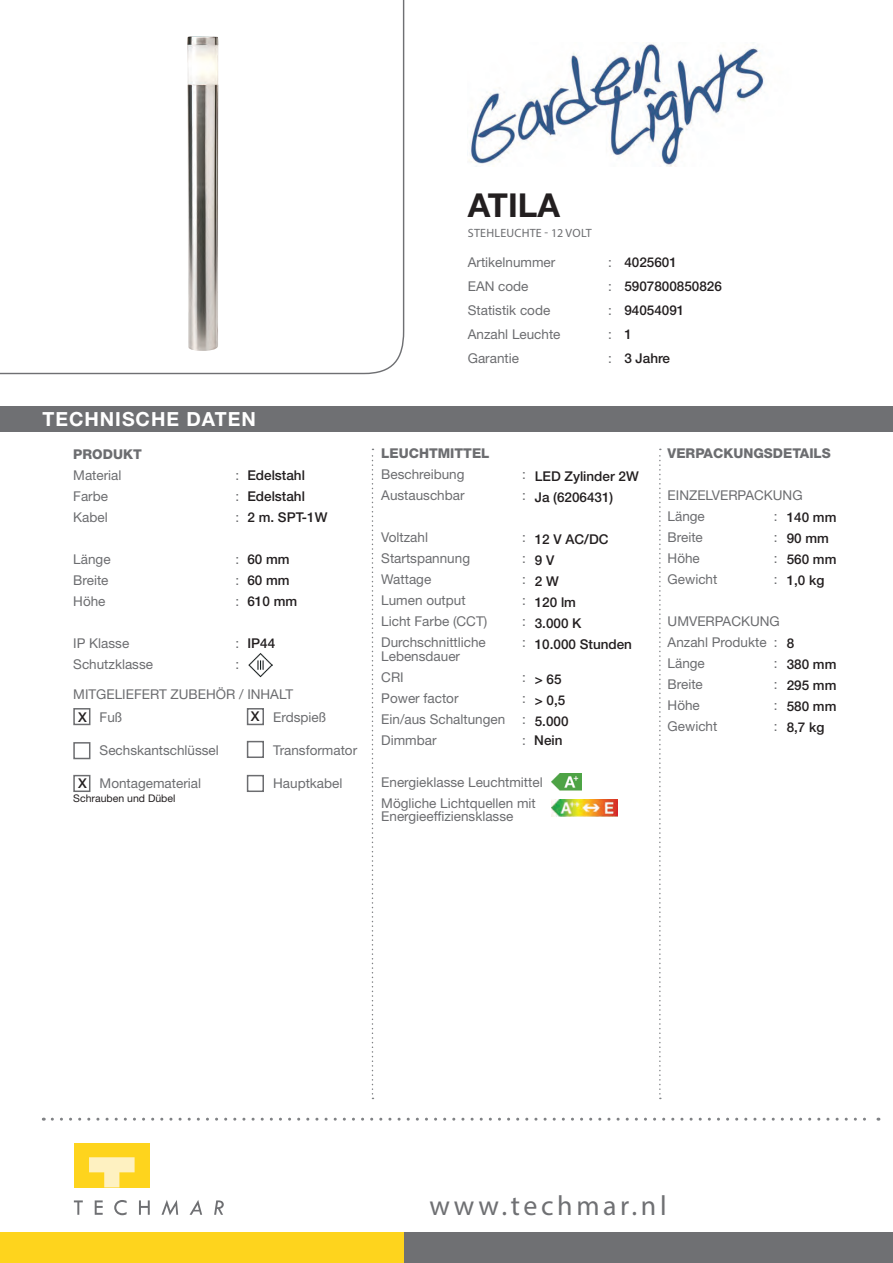
<style>
.page{position:relative;width:893px;height:1263px;background:#fff}
.page>*{position:absolute;margin:0;border:0;box-sizing:border-box;transform-origin:0 0}
.t1{font:700 33px "Helvetica Neue LT Std";color:#231f20}
.t2{font:27.9px "Myriad Pro";letter-spacing:.13em;color:#6f7073}
.t3{font:700 19.5px "Helvetica Neue LT Std";letter-spacing:.05em;color:#fff}
.t4{font:13.5px/21px "Helvetica Neue LT Std";color:#6c6d70}
.t5{font:500 13.5px/21px "Helvetica Neue LT Std";color:#231f20}
.t6{font:800 13.5px "Helvetica Neue LT Std";color:#6c6d70}
.t7{font:12px "Myriad Pro";letter-spacing:.02em;color:#6c6d70}
.t8{font:10.5px "Helvetica Neue LT Std";color:#231f20}
</style>
<div class="page">
<svg style="left:0;top:0;width:405px;height:375px"></svg>
<div style="left:0;top:406px;width:893px;height:26px;background:#6f7073"></div>
<svg style="left:52px;top:1118px;width:827px;height:3px"></svg>
<svg style="left:372px;top:449px;width:1px;height:650px"></svg>
<svg style="left:659px;top:449px;width:2px;height:650px"></svg>
<div style="left:404px;top:1232px;width:489px;height:31px;background:#6f7073"></div>
<div style="left:0;top:1232px;width:404px;height:31px;background:#fed41d"></div>
<svg style="left:74px;top:1200px;width:9px;height:15px"></svg>
<svg style="left:95px;top:1200px;width:8px;height:15px"></svg>
<svg style="left:139px;top:1200px;width:11px;height:15px"></svg>
<svg style="left:190px;top:1200px;width:12px;height:15px"></svg>
<svg style="left:214px;top:1200px;width:10px;height:15px"></svg>
<svg style="left:114px;top:1200px;width:13px;height:15px"></svg>
<svg style="left:161px;top:1200px;width:17px;height:15px"></svg>
<div style="left:74px;top:1143px;width:76px;height:44px;background:#fed41d"></div>
<svg style="left:89px;top:1157px;width:46px;height:30px"></svg>
<img style="left:187px;top:36px;width:31px;height:315px">
<div style="left:73px;top:708px;width:17px;height:17px;border:2px solid #6c6d70"></div>
<div style="left:73px;top:742px;width:17px;height:17px;border:2px solid #6c6d70"></div>
<div style="left:73px;top:775px;width:17px;height:17px;border:2px solid #6c6d70"></div>
<div style="left:247px;top:708px;width:17px;height:17px;border:2px solid #6c6d70"></div>
<div style="left:247px;top:741px;width:17px;height:17px;border:2px solid #6c6d70"></div>
<div style="left:247px;top:775px;width:17px;height:17px;border:2px solid #6c6d70"></div>
<img style="left:248px;top:653px;width:25px;height:24px">
<img style="left:551px;top:774px;width:30px;height:17px">
<img style="left:551px;top:800px;width:66px;height:17px">
<img style="left:469px;top:43px;width:296px;height:124px">
<h3 class="t3" style="left:43px;top:407px;width:215px">TECHNISCHE DATEN</h3>
<p class="t6" style="left:73px;top:446px;width:70px">PRODUKT</p>
<p class="t4" style="left:73px;top:464px;width:50px">Material</p>
<p class="t4" style="left:235px;top:464px;width:5px">:</p>
<p class="t4" style="left:73px;top:485px;width:36px">Farbe</p>
<p class="t4" style="left:235px;top:485px;width:5px">:</p>
<p class="t4" style="left:73px;top:506px;width:36px">Kabel</p>
<p class="t4" style="left:235px;top:506px;width:5px">:</p>
<p class="t4" style="left:73px;top:548px;width:39px">Länge</p>
<p class="t4" style="left:235px;top:548px;width:5px">:</p>
<p class="t4" style="left:73px;top:569px;width:37px">Breite</p>
<p class="t4" style="left:235px;top:569px;width:5px">:</p>
<p class="t4" style="left:73px;top:590px;width:34px">Höhe</p>
<p class="t4" style="left:235px;top:590px;width:5px">:</p>
<p class="t4" style="left:73px;top:632px;width:57px">IP Klasse</p>
<p class="t4" style="left:235px;top:632px;width:5px">:</p>
<p class="t4" style="left:73px;top:653px;width:81px">Schutzklasse</p>
<p class="t4" style="left:235px;top:653px;width:5px">:</p>
<p class="t4" style="left:73px;top:683px;width:221px">MITGELIEFERT ZUBEHÖR / INHALT</p>
<p class="t5" style="left:247px;top:465px;width:82px">Edelstahl<br>Edelstahl<br>2 m. SPT-1W</p>
<p class="t5" style="left:247px;top:549px;width:51px">60 mm<br>60 mm<br>610 mm</p>
<p class="t5" style="left:247px;top:633px;width:29px">IP44</p>
<p class="t5" style="left:78px;top:706px;width:10px">X</p>
<p class="t5" style="left:251px;top:706px;width:10px">X</p>
<p class="t4" style="left:100px;top:707px;width:24px">Fuß</p>
<p class="t4" style="left:100px;top:740px;width:121px">Sechskantschlüssel</p>
<p class="t4" style="left:100px;top:773px;width:103px">Montagematerial</p>
<p class="t5" style="left:78px;top:772px;width:10px">X</p>
<p class="t8" style="left:73px;top:792px;width:104px">Schrauben und Dübel</p>
<p class="t4" style="left:273px;top:707px;width:55px">Erdspieß</p>
<p class="t4" style="left:273px;top:740px;width:86px">Transformator</p>
<p class="t4" style="left:273px;top:773px;width:71px">Hauptkabel</p>
<h1 class="t1" style="left:468px;top:185px;width:94px">ATILA</h1>
<p class="t7" style="left:468px;top:225px;width:125px">STEHLEUCHTE - 12 VOLT</p>
<p class="t4" style="left:468px;top:252px;width:89px">Artikelnummer</p>
<p class="t4" style="left:608px;top:252px;width:5px">:</p>
<p class="t4" style="left:468px;top:276px;width:62px">EAN code</p>
<p class="t4" style="left:608px;top:276px;width:5px">:</p>
<p class="t4" style="left:468px;top:300px;width:84px">Statistik code</p>
<p class="t4" style="left:608px;top:300px;width:5px">:</p>
<p class="t4" style="left:468px;top:324px;width:94px">Anzahl Leuchte</p>
<p class="t4" style="left:608px;top:324px;width:5px">:</p>
<p class="t4" style="left:468px;top:348px;width:53px">Garantie</p>
<p class="t4" style="left:608px;top:348px;width:5px">:</p>
<p class="t5" style="left:624px;top:250px;width:99px;line-height:24px">4025601<br>5907800850826<br>94054091<br>1<br>3 Jahre</p>
<p class="t6" style="left:381px;top:445px;width:110px">LEUCHTMITTEL</p>
<p class="t4" style="left:381px;top:464px;width:85px">Beschreibung</p>
<p class="t4" style="left:522px;top:464px;width:5px">:</p>
<p class="t4" style="left:381px;top:485px;width:85px">Austauschbar</p>
<p class="t4" style="left:522px;top:485px;width:5px">:</p>
<p class="t4" style="left:381px;top:527px;width:48px">Voltzahl</p>
<p class="t4" style="left:522px;top:527px;width:5px">:</p>
<p class="t4" style="left:381px;top:548px;width:90px">Startspannung</p>
<p class="t4" style="left:522px;top:548px;width:5px">:</p>
<p class="t4" style="left:381px;top:569px;width:52px">Wattage</p>
<p class="t4" style="left:522px;top:569px;width:5px">:</p>
<p class="t4" style="left:381px;top:590px;width:86px">Lumen output</p>
<p class="t4" style="left:522px;top:590px;width:5px">:</p>
<p class="t4" style="left:381px;top:611px;width:108px">Licht Farbe (CCT)</p>
<p class="t4" style="left:522px;top:611px;width:5px">:</p>
<p class="t4" style="left:381px;top:632px;width:106px">Durchschnittliche</p>
<p class="t4" style="left:522px;top:632px;width:5px">:</p>
<p class="t4" style="left:381px;top:645px;width:80px">Lebensdauer<br>CRI</p>
<p class="t5" style="left:535px;top:465px;width:106px">LED Zylinder 2W<br>Ja (6206431)</p>
<p class="t5" style="left:535px;top:528px;width:99px">12 V AC/DC<br>9 V<br>2 W<br>120 lm<br>3.000 K<br>10.000 Stunden</p>
<p class="t5" style="left:535px;top:668px;width:35px">&gt; 65 &gt; 0,5<br>5.000</p>
<p class="t4" style="left:522px;top:666px;width:5px">:</p>
<p class="t4" style="left:381px;top:687px;width:79px">Power factor</p>
<p class="t4" style="left:522px;top:687px;width:5px">:</p>
<p class="t4" style="left:381px;top:708px;width:126px">Ein/aus Schaltungen</p>
<p class="t4" style="left:522px;top:708px;width:5px">:</p>
<p class="t4" style="left:381px;top:729px;width:57px">Dimmbar</p>
<p class="t4" style="left:522px;top:729px;width:5px">:</p>
<p class="t4" style="left:381px;top:771px;width:163px">Energieklasse Leuchtmittel<br>Mögliche Lichtquellen mit</p>
<p class="t4" style="left:381px;top:806px;width:134px">Energieeffiziensklasse</p>
<p class="t5" style="left:534px;top:729px;width:30px">Nein</p>
<p class="t6" style="left:668px;top:445px;width:165px">VERPACKUNGSDETAILS</p>
<p class="t4" style="left:668px;top:485px;width:136px">EINZELVERPACKUNG<br>Länge</p>
<p class="t5" style="left:787px;top:507px;width:51px">140 mm<br>90 mm<br>560 mm<br>1,0 kg</p>
<p class="t4" style="left:774px;top:506px;width:5px">:</p>
<p class="t4" style="left:668px;top:527px;width:37px">Breite</p>
<p class="t4" style="left:774px;top:527px;width:5px">:</p>
<p class="t4" style="left:668px;top:548px;width:34px">Höhe</p>
<p class="t4" style="left:774px;top:548px;width:5px">:</p>
<p class="t4" style="left:668px;top:569px;width:51px">Gewicht</p>
<p class="t4" style="left:774px;top:569px;width:5px">:</p>
<p class="t4" style="left:668px;top:611px;width:114px">UMVERPACKUNG<br>Anzahl Produkte :<br>Länge</p>
<p class="t5" style="left:787px;top:633px;width:51px">8<br>380 mm<br>295 mm<br>580 mm<br>8,7 kg</p>
<p class="t4" style="left:774px;top:653px;width:5px">:</p>
<p class="t4" style="left:668px;top:674px;width:37px">Breite</p>
<p class="t4" style="left:774px;top:674px;width:5px">:</p>
<p class="t4" style="left:668px;top:695px;width:34px">Höhe</p>
<p class="t4" style="left:774px;top:695px;width:5px">:</p>
<p class="t4" style="left:668px;top:716px;width:51px">Gewicht</p>
<p class="t4" style="left:774px;top:716px;width:5px">:</p>
<h2 class="t2" style="left:429px;top:1188px;width:239px">www.techmar.nl</h2>
</div>
